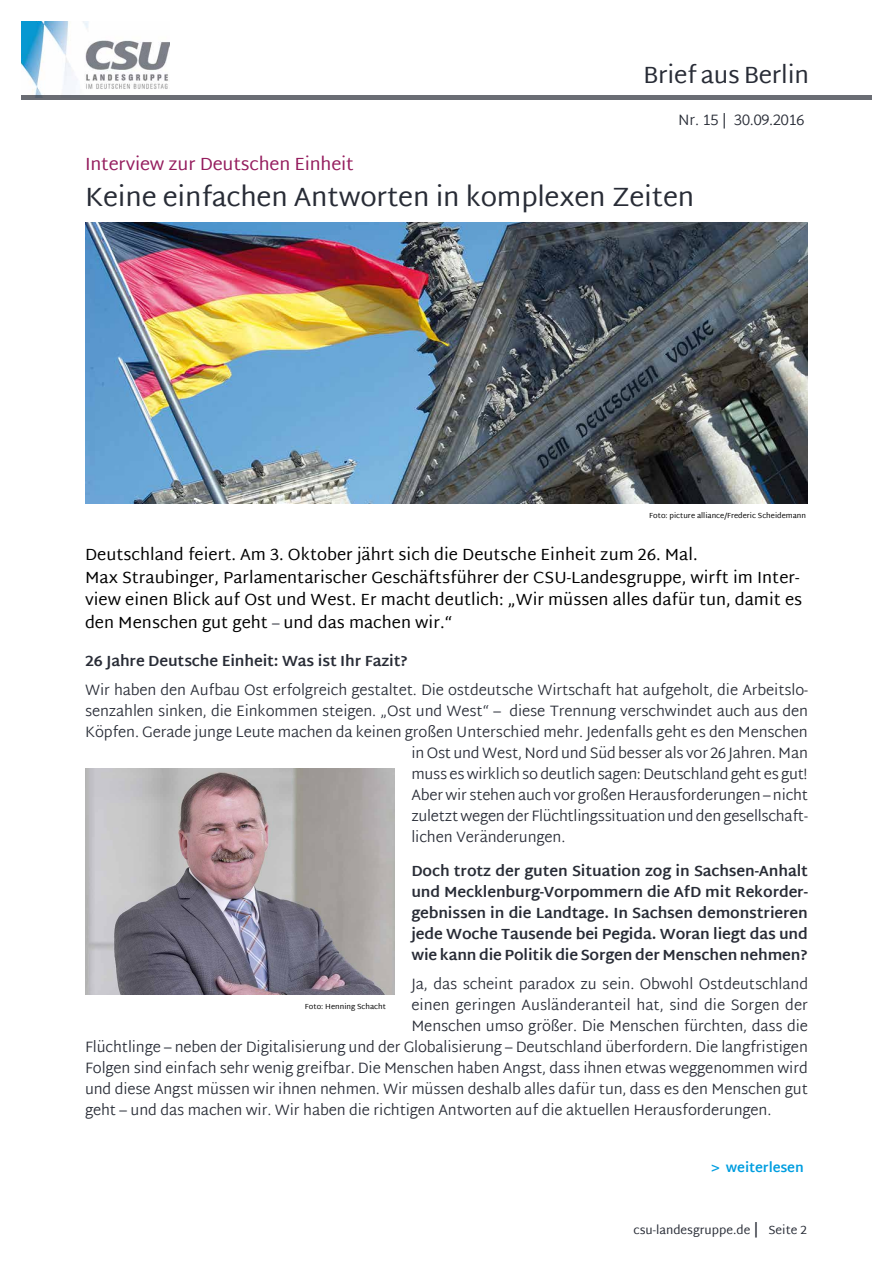
<style>
.page{position:relative;width:893px;height:1263px;background:#fff}
.page>*{position:absolute;margin:0;border:0;box-sizing:border-box;transform-origin:0 0}
._03_BaB_Ü_Fett_Artik{font:27px "Martel Sans";letter-spacing:-.01em;color:#282c36}
.t1{font:24px "Martel Sans";letter-spacing:-.01em;color:#282c36}
._03_BaB_Ü_Beere_Arti{font:18px "Martel Sans";letter-spacing:-.01em;color:#951d5e}
._03_BaB_Teaser{font:16.5px/22.5px "Martel Sans";color:#000}
._04_BaB_Fließtext{font:300 15px "Martel Sans";letter-spacing:-.01em;color:#282c36}
._04_BaB_Zwischenüber{font:700 15px/21px "Martel Sans";letter-spacing:-.01em;color:#282c36;text-align:justify}
._04_BaB_Fließtext-2{font:700 13.5px "Martel Sans";letter-spacing:-.01em;color:#009ee0}
._08_CSU-LG_de_Seiten{font:12px "Martel Sans";color:#282c36}
._13_BaB_Rechtevermer{font:7.5px "Martel Sans";color:#000}
.s1{font-weight:300;font-size:15px;color:#282c36}
.s2{font-size:15px}
</style>
<div class="page">
<img style="left:21px;top:21px;width:149px;height:75px">
<hr style="left:21px;top:96px;width:851px;height:4px;background:#6a6d74">
<img style="left:85px;top:222px;width:723px;height:282px">
<img style="left:85px;top:769px;width:309px;height:225px">
<h2 class="t1" style="left:643px;top:61px;width:167px">Brief aus Berlin</h2>
<p class="_04_BaB_Fließtext" style="left:678px;top:109px;width:128px">Nr. 15 | 30.09.2016</p>
<p class="_03_BaB_Ü_Beere_Arti" style="left:85px;top:153px;width:270px">Interview zur Deutschen Einheit</p>
<p class="_03_BaB_Ü_Fett_Artik" style="left:85px;top:180px;width:611px">Keine einfachen Antworten in komplexen Zeiten</p>
<p class="_13_BaB_Rechtevermer" style="left:649px;top:511px;width:158px">Foto: picture alliance/Frederic Scheidemann</p>
<p class="_03_BaB_Teaser" style="left:85px;top:543px;width:719px">Deutschland feiert. Am 3. Oktober jährt sich die Deutsche Einheit zum 26. Mal.<br>Max Straubinger, Parlamentarischer Geschäftsführer der CSU-Landesgruppe, wirft im Inter&shy;view einen Blick auf Ost und West. Er macht deutlich: „Wir müssen alles dafür tun, damit es den Menschen gut geht <span class="s1">–</span> und das machen wir.“</p>
<p class="_04_BaB_Zwischenüber" style="left:85px;top:650px;width:324px">26 Jahre Deutsche Einheit: Was ist Ihr Fazit?</p>
<p class="_04_BaB_Fließtext" style="left:85px;top:679px;width:724px">Wir haben den Aufbau Ost erfolgreich gestaltet. Die ostdeutsche Wirtschaft hat aufgeholt, die Arbeitslo-</p>
<p class="_04_BaB_Fließtext" style="left:85px;top:700px;width:724px">senzahlen sinken, die Einkommen steigen. „Ost und West“ – diese Trennung verschwindet auch aus den</p>
<p class="_04_BaB_Fließtext" style="left:85px;top:721px;width:724px">Köpfen. Gerade junge Leute machen da keinen großen Unterschied mehr. Jedenfalls geht es den Menschen</p>
<p class="_04_BaB_Fließtext" style="left:411px;top:742px;width:398px">in Ost und West, Nord und Süd besser als vor 26 Jahren. Man</p>
<p class="_04_BaB_Fließtext" style="left:411px;top:763px;width:398px">muss es wirklich so deutlich sagen: Deutschland geht es gut!</p>
<p class="_04_BaB_Fließtext" style="left:411px;top:784px;width:398px">Aber wir stehen auch vor großen Herausforderungen – nicht</p>
<p class="_04_BaB_Fließtext" style="left:411px;top:805px;width:398px">zuletzt wegen der Flüchtlingssituation und den gesellschaft-</p>
<p class="_04_BaB_Fließtext" style="left:411px;top:826px;width:155px">lichen Veränderungen.</p>
<p class="_04_BaB_Zwischenüber" style="left:411px;top:860px;width:398px">Doch trotz der guten Situation zog in Sachsen-Anhalt und Mecklenburg-Vorpommern die AfD mit Rekorder&shy;gebnissen in die Landtage. In Sachsen demonstrieren jede Woche Tausende bei Pegida. Woran liegt das und wie kann die Politik die Sorgen der Menschen nehmen?</p>
<p class="_04_BaB_Fließtext" style="left:411px;top:973px;width:398px">Ja, das scheint paradox zu sein. Obwohl Ostdeutschland</p>
<p class="_04_BaB_Fließtext" style="left:411px;top:994px;width:398px">einen geringen Ausländeranteil hat, sind die Sorgen der</p>
<p class="_04_BaB_Fließtext" style="left:411px;top:1015px;width:398px">Menschen umso größer. Die Menschen fürchten, dass die</p>
<p class="_04_BaB_Fließtext" style="left:85px;top:1036px;width:724px">Flüchtlinge – neben der Digitalisierung und der Globalisierung – Deutschland überfordern. Die langfristigen</p>
<p class="_04_BaB_Fließtext" style="left:85px;top:1057px;width:724px">Folgen sind einfach sehr wenig greifbar. Die Menschen haben Angst, dass ihnen etwas weggenommen wird</p>
<p class="_04_BaB_Fließtext" style="left:85px;top:1078px;width:724px">und diese Angst müssen wir ihnen nehmen. Wir müssen deshalb alles dafür tun, dass es den Menschen gut</p>
<p class="_04_BaB_Fließtext" style="left:85px;top:1099px;width:688px">geht – und das machen wir. Wir haben die richtigen Antworten auf die aktuellen Herausforderungen.</p>
<p class="_13_BaB_Rechtevermer" style="left:305px;top:1002px;width:82px">Foto: Henning Schacht</p>
<p class="_04_BaB_Fließtext-2" style="left:711px;top:1160px;width:94px">&gt; weiterlesen</p>
<p class="_08_CSU-LG_de_Seiten" style="left:633px;top:1223px;width:175px">csu-landesgruppe.de <span class="s2">|</span> Seite 2</p>
</div>
